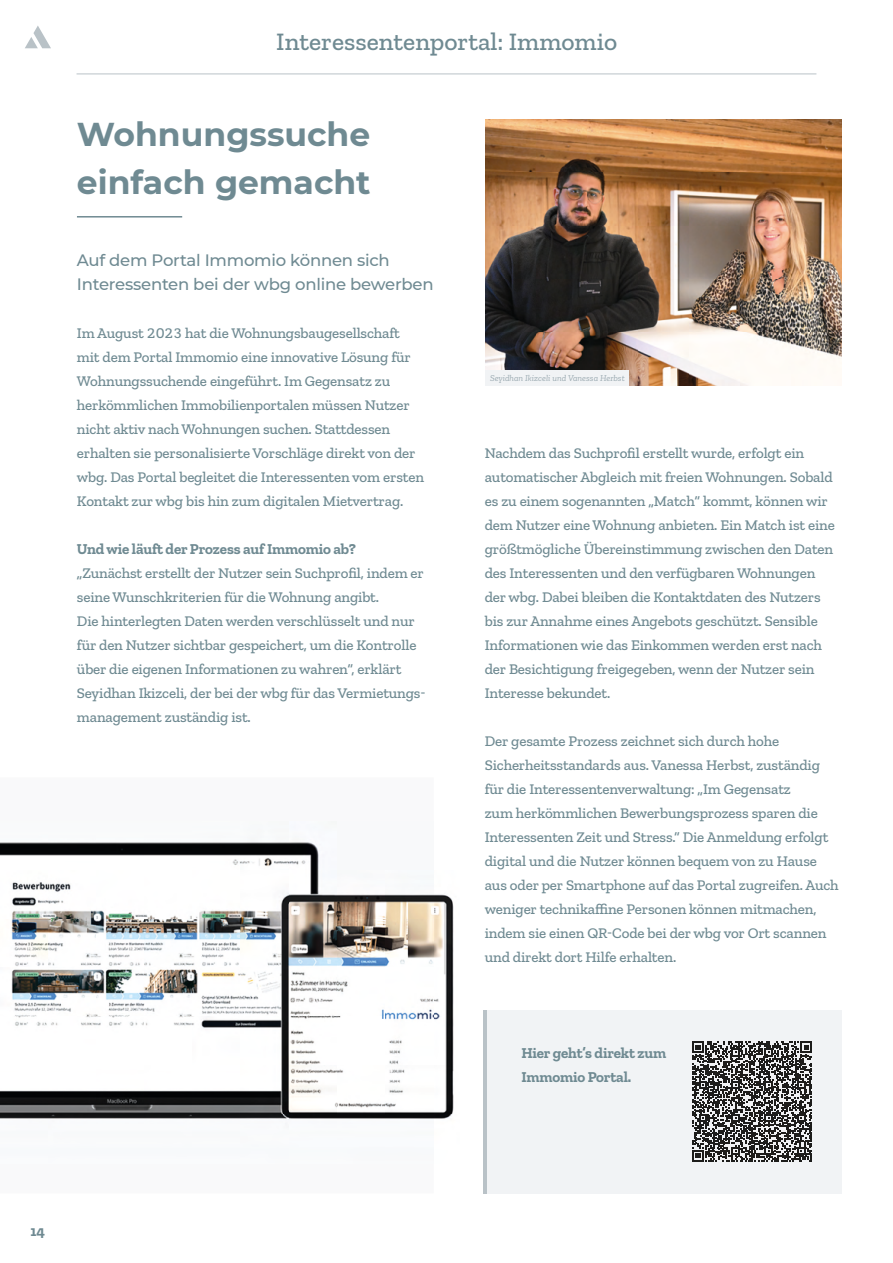
<style>
.page{position:relative;width:893px;height:1263px;background:#fff}
.page>*{position:absolute;margin:0;border:0;box-sizing:border-box;transform-origin:0 0}
.t1{font:700 33px/48px "Montserrat";color:#6f8a92}
.t2{font:500 25.5px "Zilla Slab";color:#6f8a92}
.t3{font:500 16.5px/24px "Montserrat";letter-spacing:-.015em;color:#6f8a92}
.t4{font:500 15px/24px "Zilla Slab";letter-spacing:-.01em;color:#6f8a92}
.t5{font:700 15px/24px "Zilla Slab";letter-spacing:-.01em;color:#6f8a92}
.t6{font:italic 8.85px "Zilla Slab";letter-spacing:.005em;color:#9baab1}
</style>
<div class="page">
<svg style="left:25px;top:26px;width:26px;height:22px"></svg>
<hr style="left:77px;top:74px;width:739px;height:1px;background:#b9c2c7">
<div style="left:486px;top:1010px;width:356px;height:183px;background:#f1f3f5"></div>
<hr style="left:483px;top:1010px;width:3px;height:183px;background:#b9c2c7">
<hr style="left:77px;top:216px;width:105px;height:2px;background:#6f8a92">
<img style="left:486px;top:120px;width:356px;height:266px">
<div style="left:486px;top:371px;width:143px;height:15px;background:#f1f3f5"></div>
<img style="left:0;top:842px;width:454px;height:282px">
<svg style="left:692px;top:1042px;width:120px;height:119px"></svg>
<h2 class="t2" style="left:276px;top:27px;width:342px">Interessentenportal: Immomio</h2>
<h1 class="t1" style="left:77px;top:108px;width:295px">Wohnungssuche einfach gemacht</h1>
<p class="t3" style="left:77px;top:247px;width:358px">Auf dem Portal Immomio können sich<br>Interessenten bei der wbg online bewerben</p>
<p class="t4" style="left:77px;top:321px;width:349px">Im August 2023 hat die Wohnungsbaugesellschaft mit dem Portal Immomio eine innovative Lösung für Wohnungssuchende eingeführt. Im Gegensatz zu<br>her kömmlichen Immobilienportalen müssen Nutzer nicht aktiv nach Wohnungen suchen. Stattdessen erhalten sie personalisierte Vorschläge direkt von der wbg. Das Portal begleitet die Interessenten vom ersten Kontakt zur wbg bis hin zum digitalen Mietvertrag.</p>
<p class="t5" style="left:77px;top:537px;width:280px">Und wie läuft der Prozess auf Immomio ab?</p>
<p class="t4" style="left:77px;top:561px;width:350px">„Zunächst erstellt der Nutzer sein Suchprofil, indem er seine Wunschkriterien für die Wohnung angibt.<br>Die hinterlegten Daten werden verschlüsselt und nur für den Nutzer sichtbar gespeichert, um die Kontrolle über die eigenen Informationen zu wahren“, erklärt Seyidhan Ikizceli, der bei der wbg für das Vermietungs&shy;management zuständig ist.</p>
<p class="t6" style="left:490px;top:373px;width:136px">Seyidhan Ikizceli und Vanessa Herbst</p>
<p class="t4" style="left:485px;top:441px;width:352px">Nachdem das Suchprofil erstellt wurde, erfolgt ein automatischer Abgleich mit freien Wohnungen. Sobald es zu einem sogenannten „Match“ kommt, können wir dem Nutzer eine Wohnung anbieten. Ein Match ist eine größtmögliche Übereinstimmung zwischen den Daten des Interessenten und den verfügbaren Wohnungen der wbg. Dabei bleiben die Kontaktdaten des Nutzers bis zur Annahme eines Angebots geschützt. Sensible Informationen wie das Einkommen werden erst nach der Besichtigung freigegeben, wenn der Nutzer sein Interesse bekundet.</p>
<p class="t4" style="left:485px;top:729px;width:355px">Der gesamte Prozess zeichnet sich durch hohe Sicherheitsstandards aus. Vanessa Herbst, zuständig für die Interessentenverwaltung: „Im Gegensatz<br>zum her kömmlichen Bewerbungsprozess sparen die Interessenten Zeit und Stress.“ Die Anmeldung erfolgt digital und die Nutzer können bequem von zu Hause aus oder per Smartphone auf das Portal zugreifen. Auch weniger technikaffine Personen können mitmachen, indem sie einen QR-Code bei der wbg vor Ort scannen und direkt dort Hilfe erhalten.</p>
<p class="t5" style="left:521px;top:1041px;width:146px">Hier geht’s direkt zum<br>Immomio Portal.</p>
<p class="t5" style="left:31px;top:1219px;width:16px">14</p>
</div>
